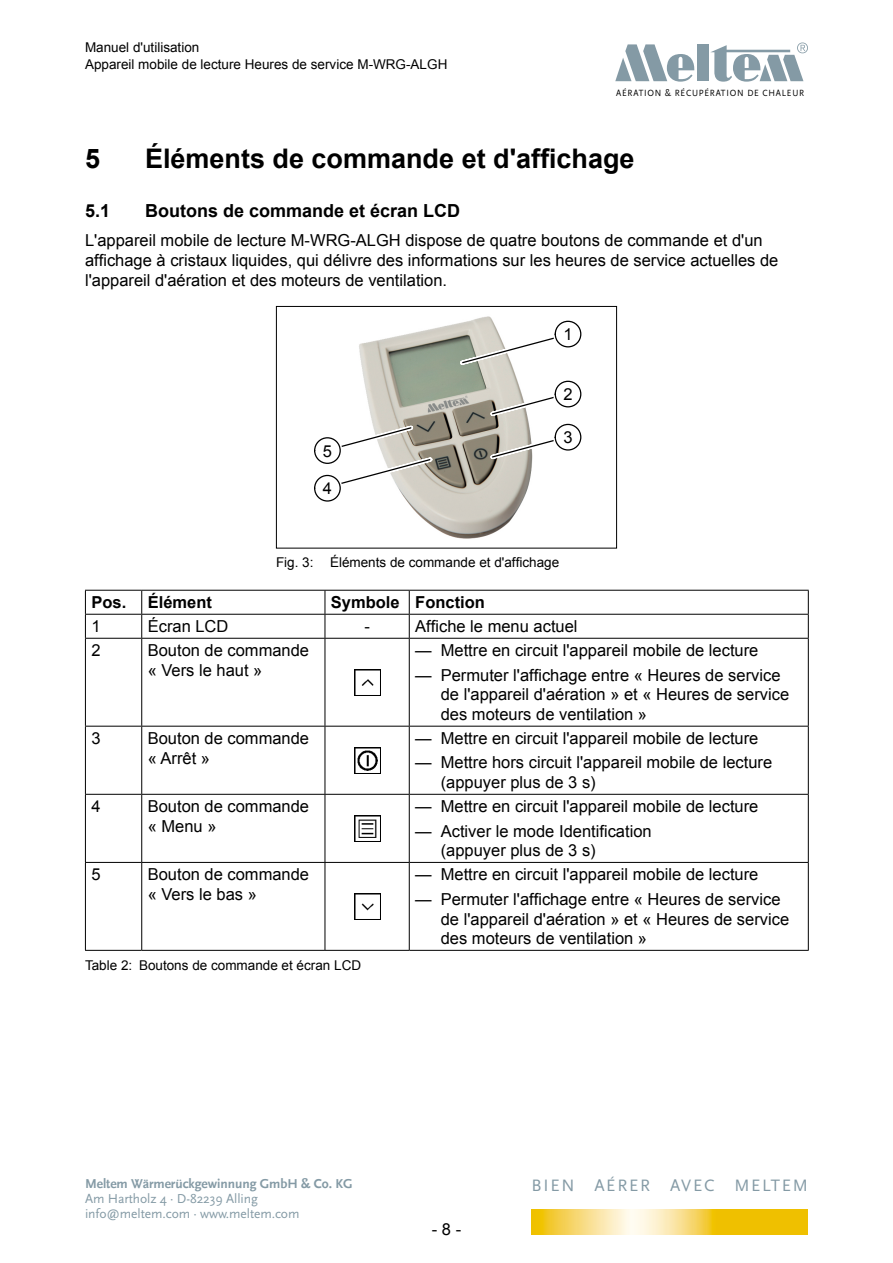
<style>
.page{position:relative;width:893px;height:1263px;background:#fff}
.page>*{position:absolute;margin:0;border:0;box-sizing:border-box;transform-origin:0 0}
.t1{font:700 27px "Arial";color:#000}
.t2{font:700 18px "Arial";color:#000}
.t3{font:17.25px "Scala Sans";letter-spacing:.1em;color:#849aa5}
.t4{font:16.5px/19.8px "Arial";color:#000}
.t5{font:700 16.5px "Arial";color:#000}
.t6{font:13.5px/16.2px "Arial";color:#000}
.t7{font:13.5px/15px "Scala Sans";letter-spacing:-.005em;color:#849aa5}
.t8{font:700 13.5px "Scala Sans";letter-spacing:-.005em;color:#849aa5}
.t9{font:9.45px "Scala Sans";letter-spacing:.09em;color:#000;scale:.92 1}
</style>
<div class="page">
<svg style="left:531px;top:1209px;width:277px;height:25px;background:#f5d45a"></svg>
<svg style="left:615px;top:44px;width:80px;height:38px"></svg>
<div style="left:697px;top:44px;width:12px;height:37px;background:#849aa5"></div>
<svg style="left:710px;top:43px;width:98px;height:39px"></svg>
<img style="left:359px;top:316px;width:173px;height:223px">
<div style="left:276px;top:306px;width:341px;height:242px;border:1px solid #000"></div>
<svg style="left:457px;top:317px;width:125px;height:51px"></svg>
<div style="left:555px;top:321px;width:26px;height:26px;background:#fff;border-radius:50%"></div>
<div style="left:555px;top:321px;width:26px;height:26px;border:1px solid #000;border-radius:50%"></div>
<svg style="left:487px;top:377px;width:95px;height:85px"></svg>
<div style="left:555px;top:424px;width:26px;height:26px;background:#fff;border-radius:50%"></div>
<div style="left:555px;top:424px;width:26px;height:27px;border:1px solid #000;border-radius:50%"></div>
<svg style="left:314px;top:423px;width:122px;height:83px"></svg>
<div style="left:315px;top:438px;width:25px;height:25px;background:#fff;border-radius:50%"></div>
<div style="left:314px;top:437px;width:27px;height:27px;border:1px solid #000;border-radius:50%"></div>
<hr style="left:85px;top:590px;width:57px;height:1px;background:#000">
<hr style="left:142px;top:590px;width:183px;height:1px;background:#000">
<hr style="left:325px;top:590px;width:84px;height:1px;background:#000">
<hr style="left:409px;top:590px;width:400px;height:1px;background:#000">
<hr style="left:85px;top:614px;width:57px;height:1px;background:#000">
<svg style="left:85px;top:591px;width:1px;height:47px"></svg>
<hr style="left:142px;top:614px;width:183px;height:1px;background:#000">
<svg style="left:141px;top:591px;width:1px;height:47px"></svg>
<hr style="left:325px;top:614px;width:84px;height:1px;background:#000">
<svg style="left:325px;top:591px;width:1px;height:47px"></svg>
<hr style="left:409px;top:614px;width:400px;height:1px;background:#000">
<svg style="left:409px;top:591px;width:1px;height:47px"></svg>
<svg style="left:808px;top:591px;width:1px;height:47px"></svg>
<hr style="left:85px;top:638px;width:57px;height:1px;background:#000">
<hr style="left:85px;top:639px;width:1px;height:87px;background:#000">
<hr style="left:142px;top:638px;width:183px;height:1px;background:#000">
<hr style="left:141px;top:639px;width:1px;height:87px;background:#000">
<hr style="left:325px;top:638px;width:84px;height:1px;background:#000">
<hr style="left:325px;top:639px;width:1px;height:87px;background:#000">
<hr style="left:409px;top:638px;width:400px;height:1px;background:#000">
<hr style="left:409px;top:639px;width:1px;height:87px;background:#000">
<hr style="left:808px;top:639px;width:1px;height:87px;background:#000">
<hr style="left:85px;top:726px;width:57px;height:1px;background:#000">
<hr style="left:85px;top:726px;width:1px;height:68px;background:#000">
<hr style="left:142px;top:726px;width:183px;height:1px;background:#000">
<hr style="left:141px;top:726px;width:1px;height:68px;background:#000">
<hr style="left:325px;top:726px;width:84px;height:1px;background:#000">
<hr style="left:325px;top:726px;width:1px;height:68px;background:#000">
<hr style="left:409px;top:726px;width:400px;height:1px;background:#000">
<hr style="left:409px;top:726px;width:1px;height:68px;background:#000">
<hr style="left:808px;top:726px;width:1px;height:68px;background:#000">
<hr style="left:85px;top:794px;width:57px;height:1px;background:#000">
<hr style="left:85px;top:795px;width:1px;height:67px;background:#000">
<hr style="left:142px;top:794px;width:183px;height:1px;background:#000">
<hr style="left:141px;top:795px;width:1px;height:67px;background:#000">
<hr style="left:325px;top:794px;width:84px;height:1px;background:#000">
<hr style="left:325px;top:795px;width:1px;height:67px;background:#000">
<hr style="left:409px;top:794px;width:400px;height:1px;background:#000">
<hr style="left:409px;top:795px;width:1px;height:67px;background:#000">
<hr style="left:808px;top:795px;width:1px;height:67px;background:#000">
<hr style="left:85px;top:862px;width:57px;height:1px;background:#000">
<hr style="left:85px;top:863px;width:1px;height:87px;background:#000">
<hr style="left:142px;top:862px;width:183px;height:1px;background:#000">
<hr style="left:141px;top:863px;width:1px;height:87px;background:#000">
<hr style="left:325px;top:862px;width:84px;height:1px;background:#000">
<hr style="left:325px;top:863px;width:1px;height:87px;background:#000">
<hr style="left:409px;top:862px;width:400px;height:1px;background:#000">
<hr style="left:409px;top:863px;width:1px;height:87px;background:#000">
<hr style="left:808px;top:863px;width:1px;height:87px;background:#000">
<hr style="left:85px;top:950px;width:57px;height:1px;background:#000">
<hr style="left:142px;top:950px;width:183px;height:1px;background:#000">
<hr style="left:325px;top:950px;width:84px;height:1px;background:#000">
<hr style="left:409px;top:950px;width:400px;height:1px;background:#000">
<img style="left:354px;top:669px;width:26px;height:26px">
<img style="left:354px;top:747px;width:26px;height:26px">
<img style="left:354px;top:815px;width:26px;height:26px">
<img style="left:354px;top:893px;width:26px;height:26px">
<p class="t6" style="left:85px;top:40px;width:364px">Manuel d'utilisation<br>Appareil mobile de lecture Heures de service M-WRG-ALGH</p>
<p class="t9" style="left:616px;top:87px;width:206px">AÉRATION &amp; RÉCUPÉRATION DE CHALEUR</p>
<h1 class="t1" style="left:85px;top:141px;width:17px">5</h1>
<h1 class="t1" style="left:145px;top:141px;width:491px">Éléments de commande et d'affichage</h1>
<p class="t2" style="left:85px;top:199px;width:27px">5.1</p>
<p class="t2" style="left:145px;top:199px;width:317px">Boutons de commande et écran LCD</p>
<p class="t4" style="left:85px;top:230px;width:695px">L'appareil mobile de lecture M-WRG-ALGH dispose de quatre boutons de commande et d'un affichage à cristaux liquides, qui délivre des informations sur les heures de service actuelles de l'appareil d'aération et des moteurs de ventilation.</p>
<p class="t4" style="left:563px;top:324px;width:11px">1</p>
<p class="t4" style="left:323px;top:441px;width:11px">5</p>
<p class="t4" style="left:323px;top:479px;width:11px">4</p>
<p class="t4" style="left:563px;top:384px;width:11px">2</p>
<p class="t4" style="left:563px;top:428px;width:11px">3</p>
<p class="t6" style="left:276px;top:554px;width:285px">Fig. 3: Éléments de commande et d'affichage</p>
<p class="t5" style="left:91px;top:591px;width:36px">Pos.</p>
<p class="t5" style="left:148px;top:591px;width:66px">Élément</p>
<p class="t5" style="left:331px;top:591px;width:155px">Symbole Fonction</p>
<p class="t4" style="left:91px;top:617px;width:11px">1</p>
<p class="t4" style="left:148px;top:617px;width:82px">Écran LCD</p>
<p class="t4" style="left:364px;top:617px;width:7px">-</p>
<p class="t4" style="left:415px;top:617px;width:164px">Affiche le menu actuel</p>
<p class="t4" style="left:91px;top:641px;width:11px">2</p>
<p class="t4" style="left:148px;top:641px;width:163px">Bouton de commande « Vers le haut »</p>
<p class="t4" style="left:415px;top:641px;width:345px">— Mettre en circuit l'appareil mobile de lecture</p>
<p class="t4" style="left:441px;top:665px;width:350px;text-indent:-26px">— Permuter l'affichage entre « Heures de service de l'appareil d'aération » et « Heures de service des moteurs de ventilation »</p>
<p class="t4" style="left:91px;top:729px;width:11px">3</p>
<p class="t4" style="left:148px;top:729px;width:163px">Bouton de commande « Arrêt »</p>
<p class="t4" style="left:415px;top:729px;width:345px">— Mettre en circuit l'appareil mobile de lecture</p>
<p class="t4" style="left:441px;top:753px;width:333px;text-indent:-26px">— Mettre hors circuit l'appareil mobile de lecture (appuyer plus de 3 s)</p>
<p class="t4" style="left:91px;top:797px;width:11px">4</p>
<p class="t4" style="left:148px;top:797px;width:163px">Bouton de commande « Menu »</p>
<p class="t4" style="left:415px;top:797px;width:345px">— Mettre en circuit l'appareil mobile de lecture</p>
<p class="t4" style="left:441px;top:821px;width:212px;text-indent:-26px">— Activer le mode Identification (appuyer plus de 3 s)</p>
<p class="t4" style="left:91px;top:865px;width:11px">5</p>
<p class="t4" style="left:148px;top:865px;width:163px">Bouton de commande « Vers le bas »</p>
<p class="t4" style="left:415px;top:865px;width:345px">— Mettre en circuit l'appareil mobile de lecture</p>
<p class="t4" style="left:441px;top:889px;width:350px;text-indent:-26px">— Permuter l'affichage entre « Heures de service de l'appareil d'aération » et « Heures de service des moteurs de ventilation »</p>
<p class="t6" style="left:85px;top:957px;width:278px">Table 2: Boutons de commande et écran LCD</p>
<p class="t8" style="left:85px;top:1176px;width:269px">Meltem Wärmerückgewinnung GmbH &amp; Co. KG</p>
<p class="t7" style="left:85px;top:1191px;width:216px">Am Hartholz 4 · D-82239 Alling info@meltem.com · www.meltem.com</p>
<p class="t4" style="left:432px;top:1219px;width:31px">- 8 -</p>
<p class="t3" style="left:531px;top:1175px;width:278px">BIEN AÉRER AVEC MELTEM</p>
</div>
